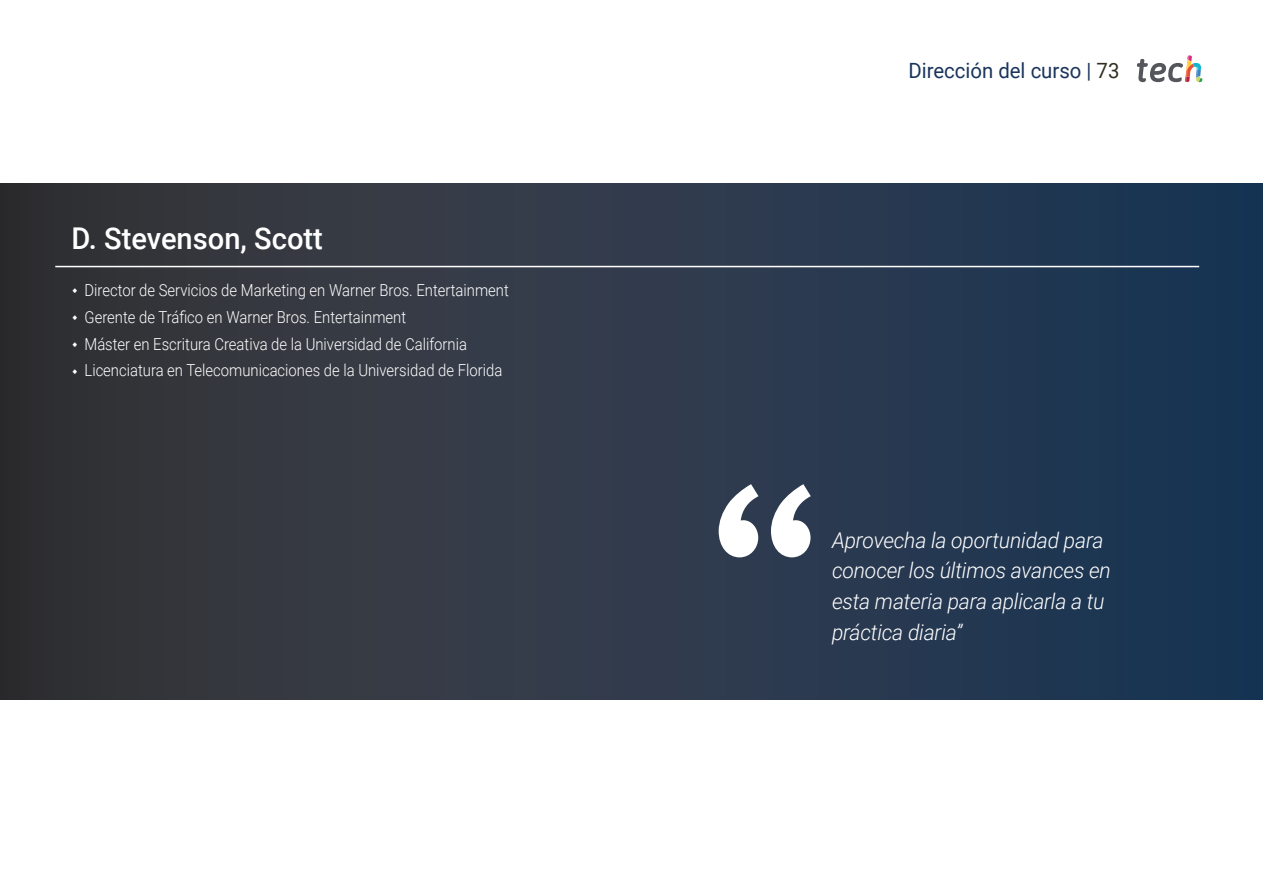
<style>
.page{position:relative;width:1263px;height:893px;background:#fff}
.page>*{position:absolute;margin:0;border:0;box-sizing:border-box;transform-origin:0 0}
.t1{font:500 30px "Roboto";color:#fff}
.t2{font:italic 300 21.75px/30.8px "Roboto";letter-spacing:-.01em;color:#fff}
.t3{font:21px "Roboto";color:#1a355c}
.t4{font:300 16.5px/26.7px "Roboto";color:#fff;scale:.9 1}
.s1{color:#312e20}
</style>
<div class="page">
<svg style="left:1137px;top:55px;width:65px;height:28px"></svg>
<div style="left:0;top:184px;width:1263px;height:516px;background:linear-gradient(to right,#3a3638,#1d3959)"></div>
<hr style="left:55px;top:266px;width:1144px;height:1px;background:#fff">
<svg style="left:719px;top:484px;width:92px;height:73px"></svg>
<svg style="left:73px;top:288px;width:4px;height:5px"></svg>
<svg style="left:73px;top:315px;width:4px;height:5px"></svg>
<svg style="left:73px;top:342px;width:4px;height:5px"></svg>
<svg style="left:73px;top:369px;width:4px;height:5px"></svg>
<h1 class="t1" style="left:71px;top:218px;width:253px">D. Stevenson, Scott</h1>
<p class="t4" style="left:85px;top:276px;width:473px">Director de Servicios de Marketing en Warner Bros. Entertainment Gerente de Tráfico en Warner Bros. Entertainment<br>Máster en Escritura Creativa de la Universidad de California Licenciatura en Telecomunicaciones de la Universidad de Florida</p>
<p class="t3" style="left:908px;top:56px;width:213px">Dirección del curso | <span class="s1">73</span></p>
<h2 class="t2" style="left:832px;top:524px;width:280px">Aprovecha la oportunidad para conocer los últimos avances en esta materia para aplicarla a tu práctica diaria”</h2>
</div>
